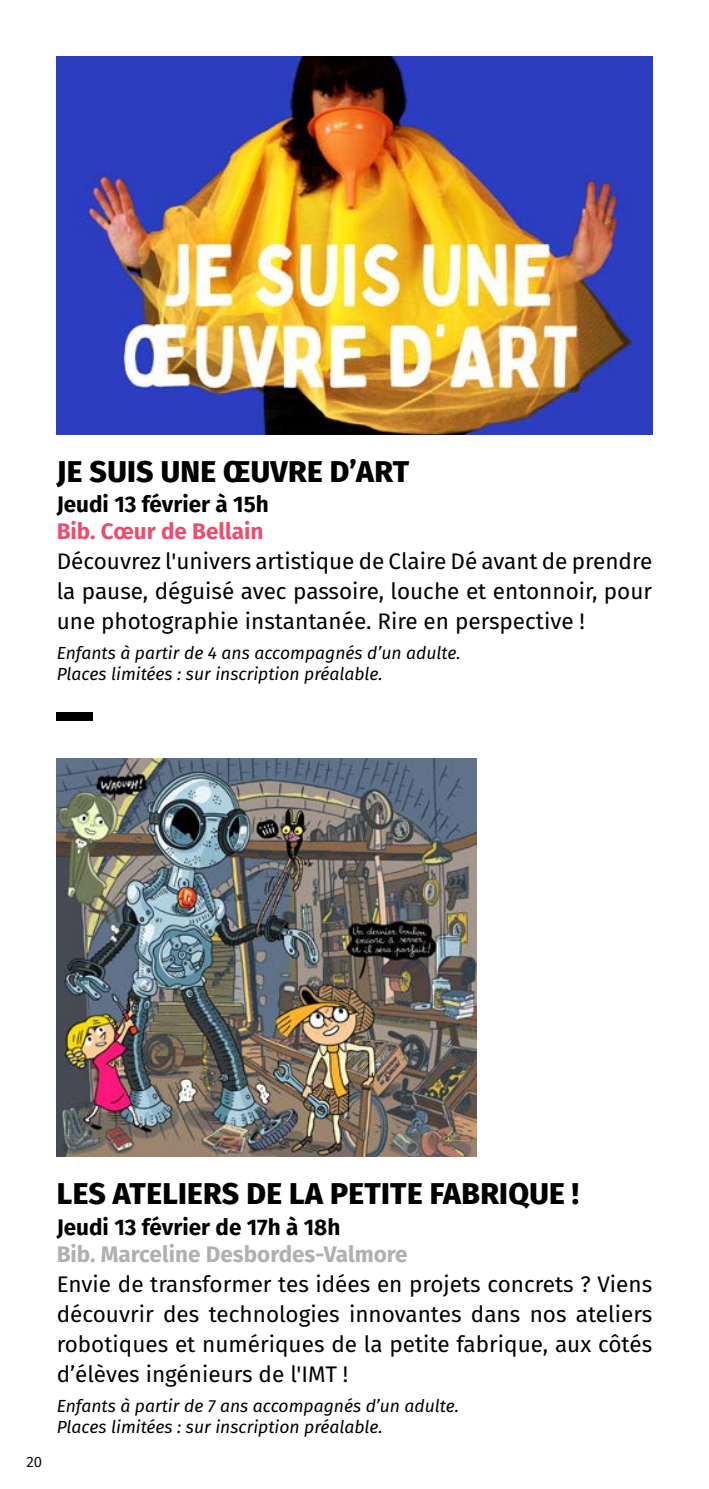
<style>
.page{position:relative;width:709px;height:1489px;background:#fff}
.page>*{position:absolute;margin:0;border:0;box-sizing:border-box;transform-origin:0 0}
.t1{font:800 30px "Fira Sans";letter-spacing:.01em;color:#000}
.t2{font:22.5px/30px "Fira Sans";color:#000;text-align:justify}
.t3{font:700 22.5px "Fira Sans";color:#000}
.t4{font:700 22.5px "Fira Sans";color:#b0b0b0}
.t5{font:700 22.5px "Fira Sans";color:#eb4e6f}
.t6{font:italic 17.5px/21px "Fira Sans";color:#000}
.t7{font:15px "Fira Sans";color:#000}
</style>
<div class="page">
<img style="left:57px;top:57px;width:595px;height:378px">
<img style="left:57px;top:758px;width:419px;height:398px">
<div style="left:57px;top:712px;width:36px;height:9px;background:#000"></div>
<h1 class="t1" style="left:57px;top:445px;width:354px">JE SUIS UNE ŒUVRE D’ART</h1>
<p class="t3" style="left:57px;top:485px;width:213px">Jeudi 13 février à 15h</p>
<p class="t5" style="left:57px;top:512px;width:208px">Bib. Cœur de Bellain</p>
<p class="t2" style="left:57px;top:545px;width:597px">Découvrez l'univers artistique de Claire Dé avant de prendre la pause, déguisé avec passoire, louche et entonnoir, pour une photographie instantanée. Rire en perspective !</p>
<p class="t6" style="left:57px;top:641px;width:405px">Enfants à partir de 4 ans accompagnés d’un adulte.<br>Places limitées : sur inscription préalable.</p>
<p class="t7" style="left:27px;top:1450px;width:17px">20</p>
<h1 class="t1" style="left:57px;top:1167px;width:523px">LES ATELIERS DE LA PETITE FABRIQUE !</h1>
<p class="t3" style="left:57px;top:1207px;width:285px">Jeudi 13 février de 17h à 18h</p>
<p class="t4" style="left:57px;top:1234px;width:352px">Bib. Marceline Desbordes-Valmore</p>
<p class="t2" style="left:57px;top:1267px;width:597px">Envie de transformer tes idées en projets concrets ? Viens découvrir des technologies innovantes dans nos ateliers robotiques et numériques de la petite fabrique, aux côtés d’élèves ingénieurs de l'IMT !</p>
<p class="t6" style="left:57px;top:1394px;width:404px">Enfants à partir de 7 ans accompagnés d’un adulte.<br>Places limitées : sur inscription préalable.</p>
</div>
